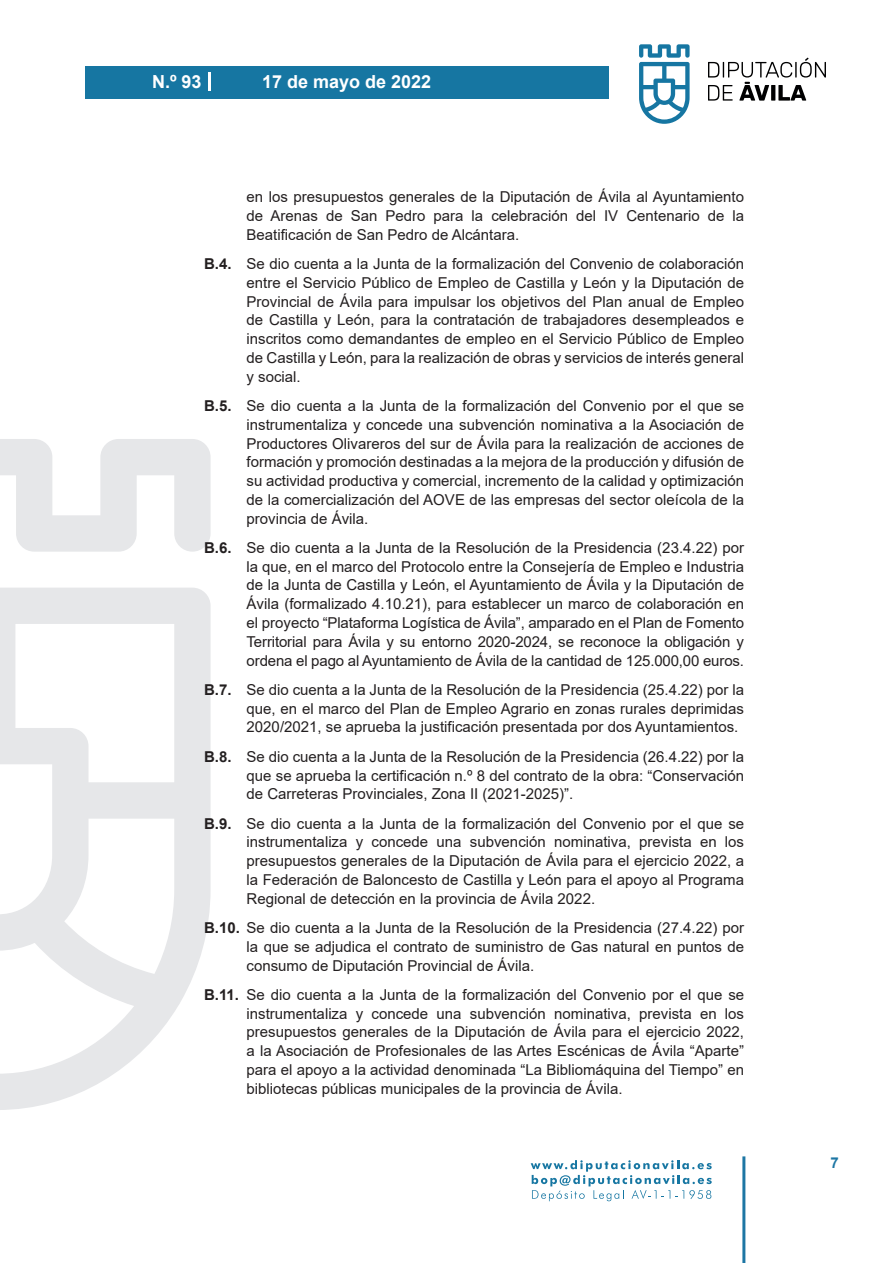
<style>
.page{position:relative;width:893px;height:1263px;background:#fff}
.page>*{position:absolute;margin:0;border:0;box-sizing:border-box;transform-origin:0 0}
.t1{font:700 18px "Arial";color:#fff}
.t2{font:15px/18.8px "Arial";color:#231f20;text-align:justify}
.t3{font:700 15px "Arial";color:#1d76a4}
.s1{font-weight:700}
</style>
<div class="page">
<svg style="left:531px;top:1160px;width:181px;height:41px"></svg>
<div style="left:85px;top:66px;width:523px;height:33px;background:#1676a2"></div>
<svg style="left:639px;top:44px;width:51px;height:80px"></svg>
<svg style="left:708px;top:58px;width:118px;height:43px"></svg>
<hr style="left:742px;top:1156px;width:3px;height:107px;background:#1d76a4">
<svg style="left:208px;top:72px;width:2px;height:18px"></svg>
<svg style="left:0;top:439px;width:211px;height:671px"></svg>
<p class="t1" style="left:152px;top:69px;width:51px">N.º 93</p>
<p class="t1" style="left:262px;top:69px;width:171px">17 de mayo de 2022</p>
<p class="t2" style="left:247px;top:188px;width:499px">en los presupuestos generales de la Diputación de Ávila al Ayuntamiento de Arenas de San Pedro para la celebración del IV Centenario de la Beatificación de San Pedro de Alcántara.</p>
<p class="t2" style="left:247px;top:254px;width:499px;text-indent:-43px"><span class="s1">B.4.</span> Se dio cuenta a la Junta de la formalización del Convenio de colaboración entre el Servicio Público de Empleo de Castilla y León y la Diputación de Provincial de Ávila para impulsar los objetivos del Plan anual de Empleo de Castilla y León, para la contratación de trabajadores desempleados e inscritos como demandantes de empleo en el Servicio Público de Empleo de Castilla y León, para la realización de obras y servicios de interés general y social.</p>
<p class="t2" style="left:247px;top:396px;width:499px;text-indent:-43px"><span class="s1">B.5.</span> Se dio cuenta a la Junta de la formalización del Convenio por el que se instrumentaliza y concede una subvención nominativa a la Asociación de Productores Olivareros del sur de Ávila para la realización de acciones de formación y promoción destinadas a la mejora de la producción y difusión de su actividad productiva y comercial, incremento de la calidad y optimización de la comercialización del AOVE de las empresas del sector oleícola de la provincia de Ávila.</p>
<p class="t2" style="left:247px;top:538px;width:499px;text-indent:-43px"><span class="s1">B.6.</span> Se dio cuenta a la Junta de la Resolución de la Presidencia (23.4.22) por la que, en el marco del Protocolo entre la Consejería de Empleo e Industria de la Junta de Castilla y León, el Ayuntamiento de Ávila y la Diputación de Ávila (formalizado 4.10.21), para establecer un marco de colaboración en el proyecto “Plataforma Logística de Ávila”, amparado en el Plan de Fomento Territorial para Ávila y su entorno 2020-2024, se reconoce la obligación y ordena el pago al Ayuntamiento de Ávila de la cantidad de 125.000,00 euros.</p>
<p class="t2" style="left:247px;top:680px;width:499px;text-indent:-43px"><span class="s1">B.7.</span> Se dio cuenta a la Junta de la Resolución de la Presidencia (25.4.22) por la que, en el marco del Plan de Empleo Agrario en zonas rurales deprimidas 2020/2021, se aprueba la justificación presentada por dos Ayuntamientos.</p>
<p class="t2" style="left:247px;top:747px;width:499px;text-indent:-43px"><span class="s1">B.8.</span> Se dio cuenta a la Junta de la Resolución de la Presidencia (26.4.22) por la que se aprueba la certificación n.º 8 del contrato de la obra: “Conservación de Carreteras Provinciales, Zona II (2021-2025)”.</p>
<p class="t2" style="left:247px;top:814px;width:499px;text-indent:-43px"><span class="s1">B.9.</span> Se dio cuenta a la Junta de la formalización del Convenio por el que se instrumentaliza y concede una subvención nominativa, prevista en los presupuestos generales de la Diputación de Ávila para el ejercicio 2022, a la Federación de Baloncesto de Castilla y León para el apoyo al Programa Regional de detección en la provincia de Ávila 2022.</p>
<p class="t2" style="left:247px;top:918px;width:499px;text-indent:-43px"><span class="s1">B.10.</span> Se dio cuenta a la Junta de la Resolución de la Presidencia (27.4.22) por la que se adjudica el contrato de suministro de Gas natural en puntos de consumo de Diputación Provincial de Ávila.</p>
<p class="t2" style="left:247px;top:985px;width:499px;text-indent:-43px"><span class="s1">B.11.</span> Se dio cuenta a la Junta de la formalización del Convenio por el que se instrumentaliza y concede una subvención nominativa, prevista en los presupuestos generales de la Diputación de Ávila para el ejercicio 2022, a la Asociación de Profesionales de las Artes Escénicas de Ávila “Aparte” para el apoyo a la actividad denominada “La Bibliomáquina del Tiempo” en bibliotecas públicas municipales de la provincia de Ávila.</p>
<p class="t3" style="left:831px;top:1152px;width:10px">7</p>
</div>
